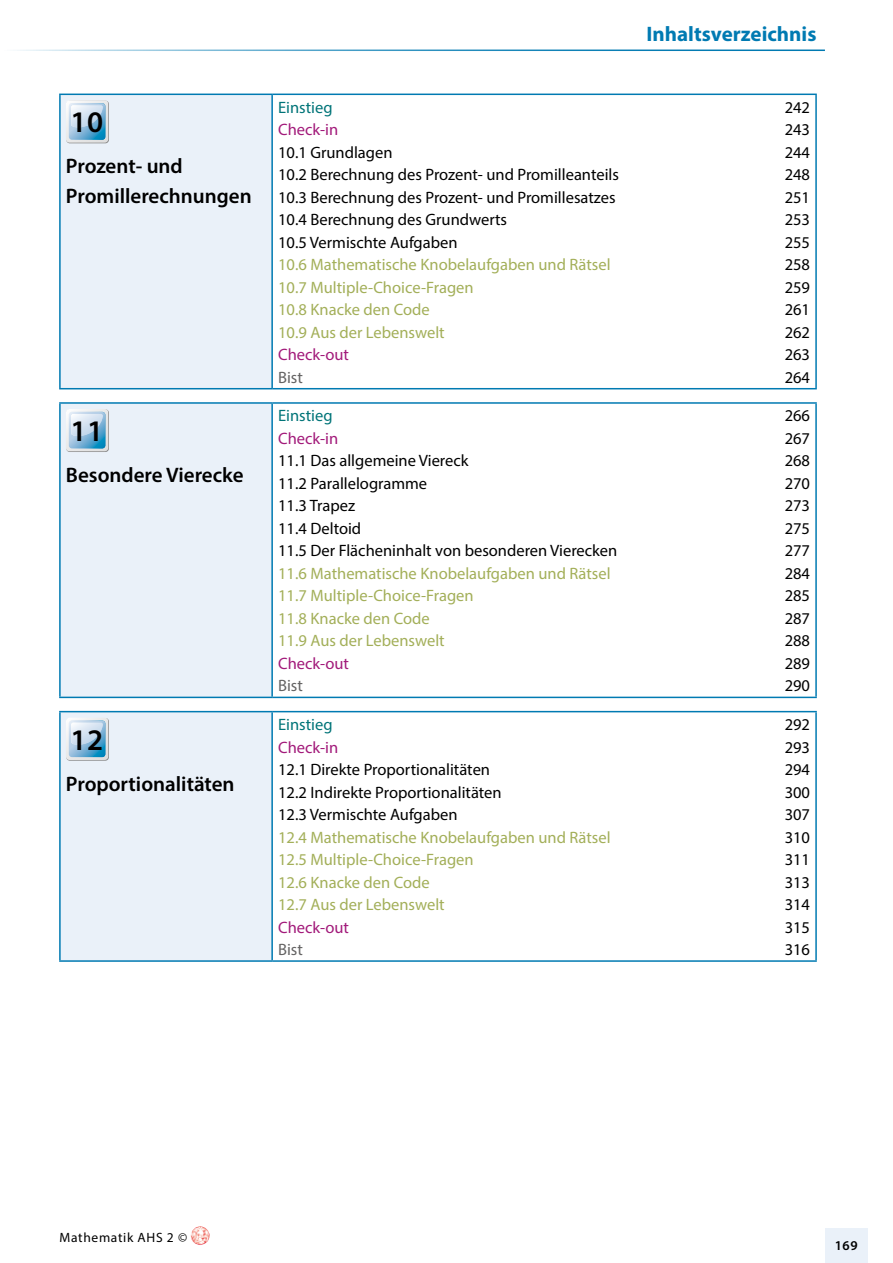
<style>
.page{position:relative;width:893px;height:1263px;background:#fff}
.page>*{position:absolute;margin:0;border:0;box-sizing:border-box;transform-origin:0 0}
.t1{font:600 30px "Myriad Pro";color:#000}
.t2{font:600 21px/30px "Myriad Pro";color:#000}
.t3{font:700 21px "Myriad Pro";color:#007ab2}
.t4{font:16.5px "Myriad Pro";color:#000}
.t5{font:16.5px "Myriad Pro";color:#a3af59}
.t6{font:16.5px "Myriad Pro";color:#a21a7a}
.t7{font:16.5px "Myriad Pro";color:#007478}
.t8{font:16.5px "Myriad Pro";color:#646363}
.t9{font:13.5px "Myriad Pro";letter-spacing:.05em;color:#000}
.t10{font:600 13.5px "Myriad Pro";color:#000}
</style>
<div class="page">
<div style="left:825px;top:1229px;width:42px;height:34px;background:#eaf1f9"></div>
<img style="left:191px;top:1226px;width:19px;height:19px;border-radius:9px">
<hr style="left:0;top:50px;width:825px;height:1px;background:#007ab2">
<div style="left:60px;top:712px;width:212px;height:249px;background:#eaf1f9"></div>
<hr style="left:59px;top:711px;width:213px;height:1px;background:#007ab2">
<hr style="left:59px;top:712px;width:2px;height:248px;background:#007ab2">
<hr style="left:272px;top:711px;width:545px;height:1px;background:#007ab2">
<hr style="left:271px;top:712px;width:2px;height:248px;background:#007ab2">
<hr style="left:815px;top:712px;width:2px;height:248px;background:#007ab2">
<hr style="left:59px;top:960px;width:213px;height:2px;background:#007ab2">
<hr style="left:272px;top:960px;width:545px;height:2px;background:#007ab2">
<div style="left:66px;top:718px;width:43px;height:43px;background:#a5a7a9;border-radius:4px"></div>
<svg style="left:66px;top:718px;width:42px;height:42px"></svg>
<div style="left:60px;top:94px;width:212px;height:295px;background:#eaf1f9"></div>
<hr style="left:59px;top:94px;width:213px;height:1px;background:#007ab2">
<hr style="left:59px;top:95px;width:2px;height:293px;background:#007ab2">
<hr style="left:272px;top:94px;width:545px;height:1px;background:#007ab2">
<hr style="left:271px;top:95px;width:2px;height:293px;background:#007ab2">
<hr style="left:815px;top:95px;width:2px;height:293px;background:#007ab2">
<hr style="left:59px;top:388px;width:213px;height:1px;background:#007ab2">
<hr style="left:272px;top:388px;width:545px;height:1px;background:#007ab2">
<div style="left:66px;top:101px;width:43px;height:42px;background:#a2a2a1;border-radius:4px"></div>
<svg style="left:66px;top:100px;width:42px;height:43px"></svg>
<div style="left:60px;top:403px;width:212px;height:294px;background:#eaf1f9"></div>
<hr style="left:59px;top:402px;width:213px;height:2px;background:#007ab2">
<hr style="left:59px;top:404px;width:2px;height:293px;background:#007ab2">
<hr style="left:272px;top:402px;width:545px;height:2px;background:#007ab2">
<hr style="left:271px;top:404px;width:2px;height:293px;background:#007ab2">
<hr style="left:815px;top:404px;width:2px;height:293px;background:#007ab2">
<hr style="left:59px;top:697px;width:213px;height:1px;background:#007ab2">
<hr style="left:272px;top:697px;width:545px;height:1px;background:#007ab2">
<div style="left:66px;top:409px;width:43px;height:43px;background:#a2a2a2;border-radius:4px"></div>
<svg style="left:66px;top:409px;width:42px;height:42px"></svg>
<h1 class="t1" style="left:70px;top:103px;width:34px">10</h1>
<p class="t2" style="left:66px;top:151px;width:187px">Prozent- und<br>Promillerechnungen</p>
<h1 class="t1" style="left:70px;top:412px;width:34px">11</h1>
<p class="t2" style="left:66px;top:459px;width:179px">Besondere Vierecke</p>
<h1 class="t1" style="left:70px;top:721px;width:34px">12</h1>
<p class="t2" style="left:66px;top:768px;width:170px">Proportionalitäten</p>
<p class="t3" style="left:647px;top:20px;width:171px">Inhaltsverzeichnis</p>
<p class="t7" style="left:278px;top:97px;width:56px">Einstieg</p>
<p class="t4" style="left:785px;top:97px;width:27px">242</p>
<p class="t6" style="left:278px;top:119px;width:62px">Check-in</p>
<p class="t4" style="left:785px;top:119px;width:27px">243</p>
<p class="t4" style="left:278px;top:142px;width:116px">10.1 Grundlagen</p>
<p class="t4" style="left:785px;top:142px;width:27px">244</p>
<p class="t4" style="left:278px;top:164px;width:342px">10.2 Berechnung des Prozent- und Promilleanteils</p>
<p class="t4" style="left:785px;top:164px;width:27px">248</p>
<p class="t4" style="left:278px;top:187px;width:339px">10.3 Berechnung des Prozent- und Promillesatzes</p>
<p class="t4" style="left:785px;top:187px;width:27px">251</p>
<p class="t4" style="left:278px;top:209px;width:231px">10.4 Berechnung des Grundwerts</p>
<p class="t4" style="left:785px;top:209px;width:27px">253</p>
<p class="t4" style="left:278px;top:232px;width:181px">10.5 Vermischte Aufgaben</p>
<p class="t4" style="left:785px;top:232px;width:27px">255</p>
<p class="t5" style="left:278px;top:255px;width:334px">10.6 Mathematische Knobelaufgaben und Rätsel</p>
<p class="t4" style="left:785px;top:255px;width:27px">258</p>
<p class="t5" style="left:278px;top:277px;width:197px">10.7 Multiple-Choice-Fragen</p>
<p class="t4" style="left:785px;top:277px;width:27px">259</p>
<p class="t5" style="left:278px;top:300px;width:153px">10.8 Knacke den Code</p>
<p class="t4" style="left:785px;top:300px;width:27px">261</p>
<p class="t5" style="left:278px;top:322px;width:168px">10.9 Aus der Lebenswelt</p>
<p class="t4" style="left:785px;top:322px;width:27px">262</p>
<p class="t6" style="left:278px;top:345px;width:72px">Check-out</p>
<p class="t4" style="left:785px;top:345px;width:27px">263</p>
<p class="t8" style="left:278px;top:367px;width:26px">Bist</p>
<p class="t4" style="left:785px;top:367px;width:27px">264</p>
<p class="t7" style="left:278px;top:406px;width:56px">Einstieg</p>
<p class="t4" style="left:785px;top:406px;width:27px">266</p>
<p class="t6" style="left:278px;top:428px;width:62px">Check-in</p>
<p class="t4" style="left:785px;top:428px;width:27px">267</p>
<p class="t4" style="left:278px;top:451px;width:192px">11.1 Das allgemeine Viereck</p>
<p class="t4" style="left:785px;top:451px;width:27px">268</p>
<p class="t4" style="left:278px;top:473px;width:151px">11.2 Parallelogramme</p>
<p class="t4" style="left:785px;top:473px;width:27px">270</p>
<p class="t4" style="left:278px;top:496px;width:79px">11.3 Trapez</p>
<p class="t4" style="left:785px;top:496px;width:27px">273</p>
<p class="t4" style="left:278px;top:518px;width:85px">11.4 Deltoid</p>
<p class="t4" style="left:785px;top:518px;width:27px">275</p>
<p class="t4" style="left:278px;top:541px;width:341px">11.5 Der Flächeninhalt von besonderen Vierecken</p>
<p class="t4" style="left:785px;top:541px;width:27px">277</p>
<p class="t5" style="left:278px;top:563px;width:334px">11.6 Mathematische Knobelaufgaben und Rätsel</p>
<p class="t4" style="left:785px;top:563px;width:27px">284</p>
<p class="t5" style="left:278px;top:586px;width:197px">11.7 Multiple-Choice-Fragen</p>
<p class="t4" style="left:785px;top:586px;width:27px">285</p>
<p class="t5" style="left:278px;top:608px;width:153px">11.8 Knacke den Code</p>
<p class="t4" style="left:785px;top:608px;width:27px">287</p>
<p class="t5" style="left:278px;top:631px;width:168px">11.9 Aus der Lebenswelt</p>
<p class="t4" style="left:785px;top:631px;width:27px">288</p>
<p class="t6" style="left:278px;top:653px;width:72px">Check-out</p>
<p class="t4" style="left:785px;top:653px;width:27px">289</p>
<p class="t8" style="left:278px;top:676px;width:26px">Bist</p>
<p class="t4" style="left:785px;top:676px;width:27px">290</p>
<p class="t7" style="left:278px;top:714px;width:56px">Einstieg</p>
<p class="t4" style="left:785px;top:714px;width:27px">292</p>
<p class="t6" style="left:278px;top:737px;width:62px">Check-in</p>
<p class="t4" style="left:785px;top:737px;width:27px">293</p>
<p class="t4" style="left:278px;top:759px;width:213px">12.1 Direkte Proportionalitäten</p>
<p class="t4" style="left:785px;top:759px;width:27px">294</p>
<p class="t4" style="left:278px;top:782px;width:225px">12.2 Indirekte Proportionalitäten</p>
<p class="t4" style="left:785px;top:782px;width:27px">300</p>
<p class="t4" style="left:278px;top:804px;width:181px">12.3 Vermischte Aufgaben</p>
<p class="t4" style="left:785px;top:804px;width:27px">307</p>
<p class="t5" style="left:278px;top:827px;width:334px">12.4 Mathematische Knobelaufgaben und Rätsel</p>
<p class="t4" style="left:785px;top:827px;width:27px">310</p>
<p class="t5" style="left:278px;top:849px;width:197px">12.5 Multiple-Choice-Fragen</p>
<p class="t4" style="left:785px;top:849px;width:27px">311</p>
<p class="t5" style="left:278px;top:872px;width:153px">12.6 Knacke den Code</p>
<p class="t4" style="left:785px;top:872px;width:27px">313</p>
<p class="t5" style="left:278px;top:894px;width:168px">12.7 Aus der Lebenswelt</p>
<p class="t4" style="left:785px;top:894px;width:27px">314</p>
<p class="t6" style="left:278px;top:917px;width:72px">Check-out</p>
<p class="t4" style="left:785px;top:917px;width:27px">315</p>
<p class="t8" style="left:278px;top:939px;width:26px">Bist</p>
<p class="t4" style="left:785px;top:939px;width:27px">316</p>
<p class="t9" style="left:60px;top:1229px;width:129px">Mathematik AHS 2 ©</p>
<p class="t10" style="left:835px;top:1236px;width:25px">169</p>
</div>
